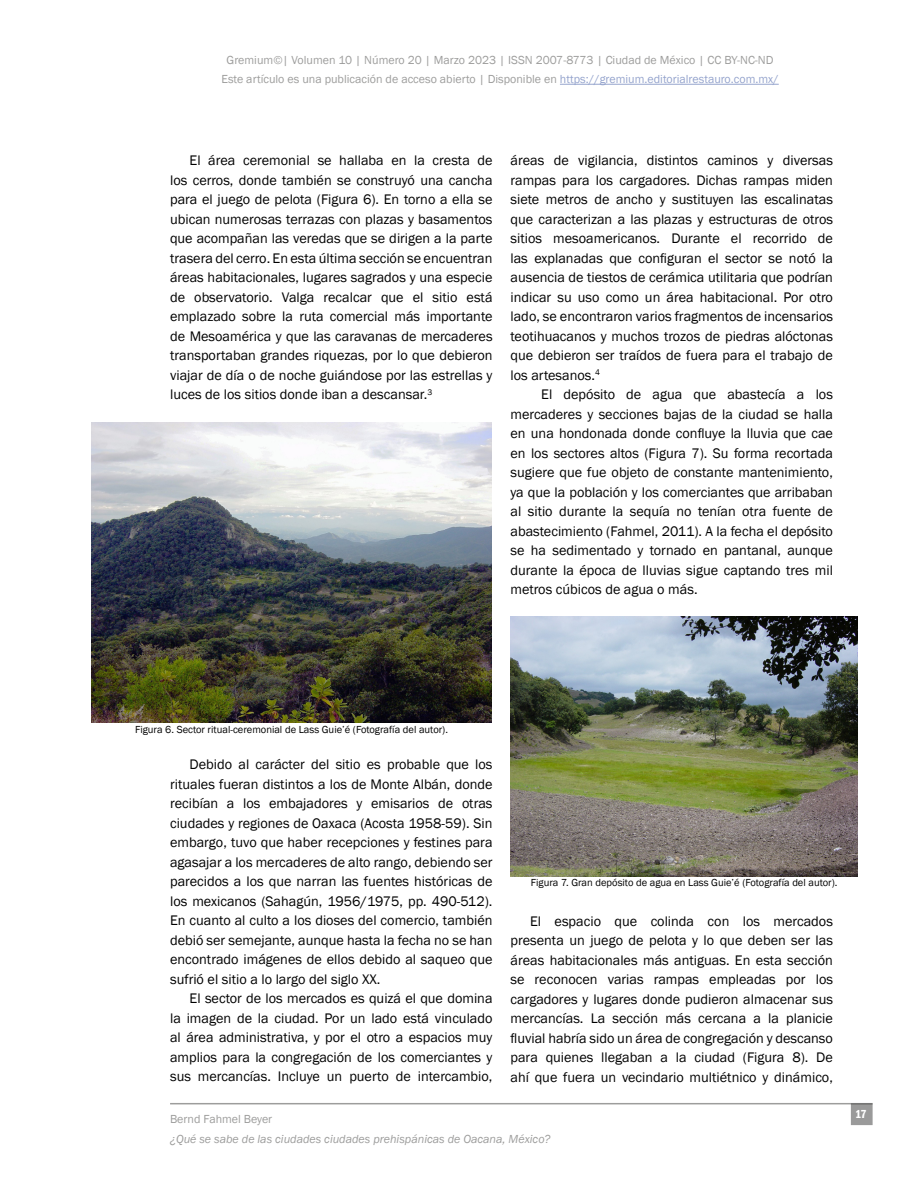
<style>
.page{position:relative;width:918px;height:1188px;background:#fff}
.page>*{position:absolute;margin:0;border:0;box-sizing:border-box;transform-origin:0 0}
.t1{font:14.25px/19.5px "Franklin Gothic";color:#000;text-align:justify}
.t2{font:12px/19.5px "Franklin Gothic";color:#9d9d9c;text-align:center}
.t3{font:italic 12px "Franklin Gothic";color:#9d9d9c}
.t4{font:600 condensed 12px "Franklin Gothic";color:#fff}
.t5{font:10.5px "Franklin Gothic";color:#000}
.s1{color:#95a4cd}
</style>
<div class="page">
<hr style="left:560px;top:84px;width:219px;height:1px;background:#95a4cd">
<hr style="left:170px;top:1103px;width:703px;height:1px;background:#9d9d9c">
<div style="left:852px;top:1104px;width:20px;height:20px;background:#9a9a9a"></div>
<img style="left:92px;top:423px;width:399px;height:299px">
<img style="left:511px;top:616px;width:347px;height:261px">
<p class="t2" style="left:221px;top:50px;width:559px">Gremium©| Volumen 10 | Número 20 | Marzo 2023 | ISSN 2007-8773 | Ciudad de México | CC BY-NC-ND<br>Este artículo es una publicación de acceso abierto | Disponible en <span class="s1">https://gremium.editorialrestauro.com.mx/</span></p>
<p class="t1" style="left:170px;top:151px;width:324px;text-indent:20px">El área ceremonial se hallaba en la cresta de los cerros, donde también se construyó una cancha para el juego de pelota (Figura 6). En torno a ella se ubican numerosas terrazas con plazas y basamentos que acompañan las veredas que se dirigen a la parte trasera del cerro. En esta última sección se encuentran áreas habitacionales, lugares sagrados y una especie de observatorio. Valga recalcar que el sitio está emplazado sobre la ruta comercial más importante de Mesoamérica y que las caravanas de mercaderes transportaban grandes riquezas, por lo que debieron viajar de día o de noche guiándose por las estrellas y luces de los sitios donde iban a descansar.<sup>3</sup></p>
<p class="t1" style="left:511px;top:151px;width:324px">áreas de vigilancia, distintos caminos y diversas rampas para los cargadores. Dichas rampas miden siete metros de ancho y sustituyen las escalinatas que caracterizan a las plazas y estructuras de otros sitios mesoamericanos. Durante el recorrido de las explanadas que configuran el sector se notó la ausencia de tiestos de cerámica utilitaria que podrían indicar su uso como un área habitacional. Por otro lado, se encontraron varios fragmentos de incensarios teotihuacanos y muchos trozos de piedras alóctonas que debieron ser traídos de fuera para el trabajo de los artesanos.<sup>4</sup></p>
<p class="t1" style="left:511px;top:385px;width:324px;text-indent:31px">El depósito de agua que abastecía a los mercaderes y secciones bajas de la ciudad se halla en una hondonada donde confluye la lluvia que cae en los sectores altos (Figura 7). Su forma recortada sugiere que fue objeto de constante mantenimiento, ya que la población y los comerciantes que arribaban al sitio durante la sequía no tenían otra fuente de abastecimiento (Fahmel, 2011). A la fecha el depósito se ha sedimentado y tornado en pantanal, aunque durante la época de lluvias sigue captando tres mil metros cúbicos de agua o más.</p>
<p class="t5" style="left:135px;top:723px;width:314px">Figura 6. Sector ritual-ceremonial de Lass Guie’é (Fotografía del autor).</p>
<p class="t1" style="left:170px;top:755px;width:324px;text-indent:20px">Debido al carácter del sitio es probable que los rituales fueran distintos a los de Monte Albán, donde recibían a los embajadores y emisarios de otras ciudades y regiones de Oaxaca (Acosta 1958-59). Sin embargo, tuvo que haber recepciones y festines para agasajar a los mercaderes de alto rango, debiendo ser parecidos a los que narran las fuentes históricas de los mexicanos (Sahagún, 1956/1975, pp. 490-512).<br>En cuanto al culto a los dioses del comercio, también debió ser semejante, aunque hasta la fecha no se han encontrado imágenes de ellos debido al saqueo que sufrió el sitio a lo largo del siglo XX.</p>
<p class="t1" style="left:170px;top:989px;width:324px;text-indent:20px">El sector de los mercados es quizá el que domina la imagen de la ciudad. Por un lado está vinculado al área administrativa, y por el otro a espacios muy amplios para la congregación de los comerciantes y sus mercancías. Incluye un puerto de intercambio,</p>
<p class="t5" style="left:531px;top:876px;width:308px">Figura 7. Gran depósito de agua en Lass Guie’é (Fotografía del autor).</p>
<p class="t1" style="left:511px;top:911px;width:324px;text-indent:20px">El espacio que colinda con los mercados presenta un juego de pelota y lo que deben ser las áreas habitacionales más antiguas. En esta sección se reconocen varias rampas empleadas por los cargadores y lugares donde pudieron almacenar sus mercancías. La sección más cercana a la planicie fluvial habría sido un área de congregación y descanso para quienes llegaban a la ciudad (Figura 8). De ahí que fuera un vecindario multiétnico y dinámico,</p>
<p class="t2" style="left:170px;top:1110px;width:104px">Bernd Fahmel Beyer</p>
<p class="t3" style="left:170px;top:1131px;width:382px">¿Qué se sabe de las ciudades ciudades prehispánicas de Oacana, México?</p>
<p class="t4" style="left:855px;top:1106px;width:13px">17</p>
</div>
